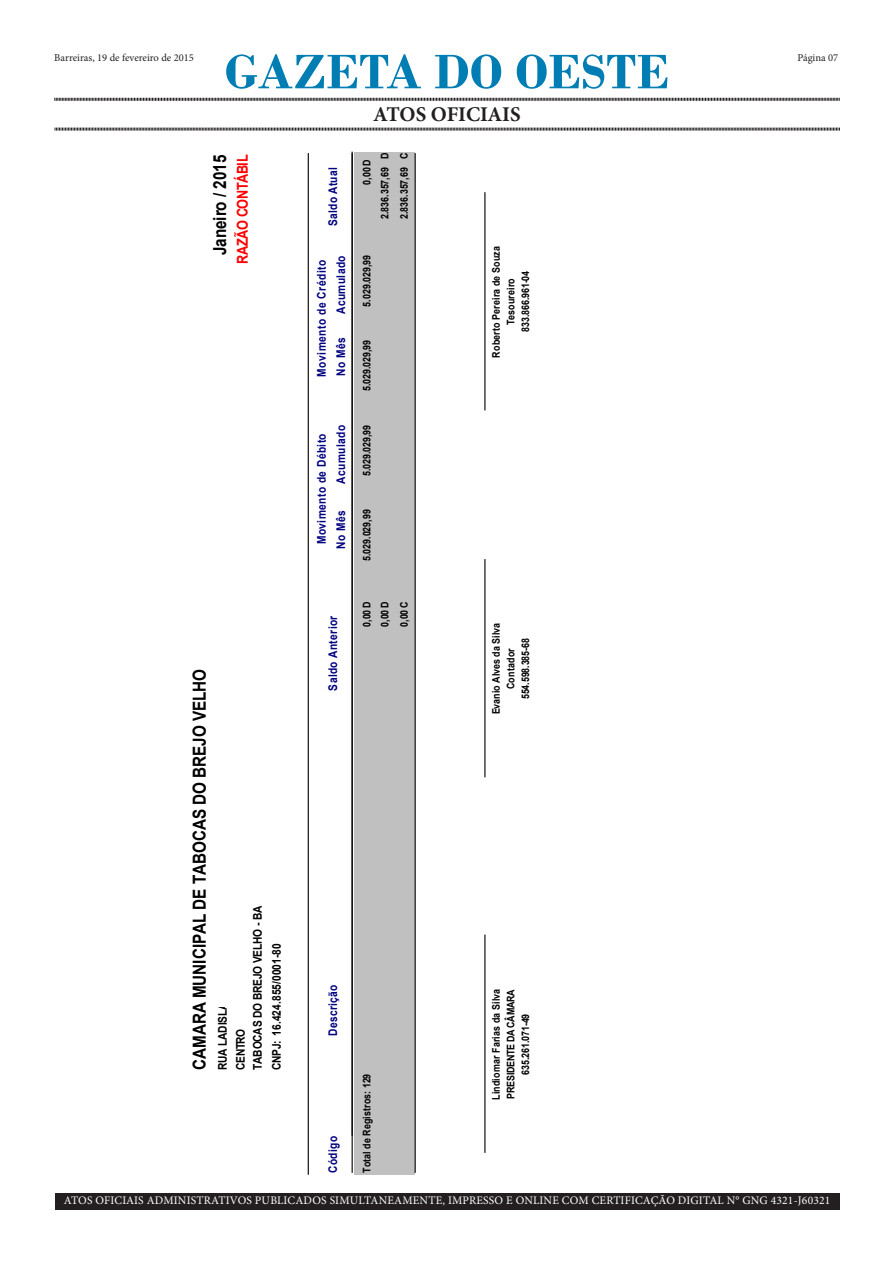
<style>
.page{position:relative;width:893px;height:1263px;background:#fff}
.page>*{position:absolute;margin:0;border:0;box-sizing:border-box;transform-origin:0 0}
.t1{font:700 51px "Bodoni";color:#007eb4}
.t2{font:700 21px "Minion Pro";letter-spacing:-.005em;color:#231f20}
.t3{font:700 18px "Arial";color:#000;scale:.85 1}
.t4{font:700 15px "Arial";letter-spacing:-.03em;color:#f00;scale:.85 1}
.t5{font:700 12px/19.2px "Arial";letter-spacing:.04em;color:#000080;scale:.85 1}
.t6{font:700 12px/18px "Arial";letter-spacing:-.015em;color:#000;scale:.85 1}
.t7{font:700 12px "Arial";letter-spacing:.01em;color:#000;scale:.85 1}
.t8{font:700 12px "Arial";letter-spacing:.02em;color:#000080;scale:.85 1}
.t9{font:11.55px "Minion Pro";letter-spacing:.015em;color:#fff}
.t10{font:700 10.5px/14.7px "Arial";color:#000;text-align:center;scale:.85 1}
.t11{font:10.5px "Minion Pro";color:#231f20}
</style>
<div class="page">
<svg style="left:54px;top:97px;width:786px;height:4px;background:#908e8e"></svg>
<svg style="left:54px;top:127px;width:786px;height:4px;background:#908e8e"></svg>
<div style="left:55px;top:1193px;width:784px;height:16px;background:#231f20"></div>
<hr style="left:352px;top:152px;width:1px;height:984px;background:#000">
<hr style="left:308px;top:153px;width:1px;height:1022px;background:#000">
<div style="left:354px;top:152px;width:61px;height:1023px;background:#c0c0c0"></div>
<hr style="left:484px;top:934px;width:1px;height:219px;background:#000">
<hr style="left:484px;top:559px;width:1px;height:218px;background:#000">
<hr style="left:484px;top:192px;width:1px;height:218px;background:#000">
<hr style="left:352px;top:153px;width:1px;height:1020px;background:#000">
<hr style="left:415px;top:153px;width:1px;height:1020px;background:#000">
<p class="t11" style="left:54px;top:51px;width:141px">Barreiras, 19 de fevereiro de 2015</p>
<p class="t1" style="left:225px;top:42px;width:446px">GAZETA DO OESTE</p>
<p class="t2" style="left:373px;top:99px;width:149px">ATOS OFICIAIS</p>
<p class="t3" style="left:208px;top:255px;width:119px;rotate:-90deg">Janeiro / 2015</p>
<p class="t4" style="left:233px;top:264px;width:130px;rotate:-90deg">RAZÃO CONTÁBIL</p>
<p class="t3" style="left:188px;top:1070px;width:473px;rotate:-90deg">CAMARA MUNICIPAL DE TABOCAS DO BREJO VELHO</p>
<p class="t6" style="left:249px;top:1070px;width:194px;rotate:-90deg">TABOCAS DO BREJO VELHO - BA</p>
<p class="t6" style="left:214px;top:1070px;width:149px;rotate:-90deg">RUA LADISLAU ANTUNES<br>CENTRO</p>
<p class="t7" style="left:269px;top:1070px;width:151px;rotate:-90deg">CNPJ: 16.424.855/0001-80</p>
<p class="t8" style="left:325px;top:225px;width:70px;rotate:-90deg">Saldo Atual</p>
<p class="t5" style="left:332px;top:314px;width:71px;rotate:-90deg">Acumulado</p>
<p class="t5" style="left:312px;top:377px;width:139px;rotate:-90deg">Movimento de Crédito<br>No Mês</p>
<p class="t5" style="left:332px;top:484px;width:71px;rotate:-90deg">Acumulado</p>
<p class="t5" style="left:312px;top:549px;width:137px;text-indent:4px;rotate:-90deg">Movimento de Débito<br>No Mês</p>
<p class="t5" style="left:324px;top:691px;width:90px;rotate:-90deg">Saldo Anterior</p>
<p class="t10" style="left:378px;top:159px;width:9px;rotate:-90deg">D</p>
<p class="t10" style="left:397px;top:159px;width:9px;rotate:-90deg">C</p>
<p class="t10" style="left:358px;top:219px;width:71px;line-height:18px;text-align:left;text-indent:34px;rotate:-90deg">0,00D<br>2.836.357,69</p>
<p class="t10" style="left:397px;top:219px;width:62px;rotate:-90deg">2.836.357,69</p>
<p class="t10" style="left:360px;top:306px;width:62px;rotate:-90deg">5.029.029,99</p>
<p class="t10" style="left:360px;top:391px;width:62px;rotate:-90deg">5.029.029,99</p>
<p class="t10" style="left:360px;top:476px;width:62px;rotate:-90deg">5.029.029,99</p>
<p class="t10" style="left:360px;top:561px;width:62px;rotate:-90deg">5.029.029,99</p>
<p class="t10" style="left:360px;top:627px;width:31px;rotate:-90deg">0,00 D</p>
<p class="t10" style="left:378px;top:627px;width:31px;rotate:-90deg">0,00 D</p>
<p class="t10" style="left:397px;top:627px;width:31px;rotate:-90deg">0,00 C</p>
<p class="t5" style="left:324px;top:1035px;width:62px;rotate:-90deg">Descrição</p>
<p class="t5" style="left:324px;top:1173px;width:45px;rotate:-90deg">Código</p>
<p class="t10" style="left:360px;top:1173px;width:118px;rotate:-90deg">Total de Registros: 129</p>
<p class="t10" style="left:489px;top:357px;width:132px;rotate:-90deg">Roberto Pereira de Souza<br>Tesoureiro<br>833.866.961-04</p>
<p class="t10" style="left:489px;top:714px;width:109px;rotate:-90deg">Evanio Alves da Silva<br>Contador<br>554.598.385-68</p>
<p class="t10" style="left:489px;top:1100px;width:132px;rotate:-90deg">Lindiomar Farias da Silva<br>PRESIDENTE DA CÂMARA<br>635.261.071-49</p>
<p class="t11" style="left:797px;top:51px;width:42px">Página 07</p>
<p class="t9" style="left:64px;top:1193px;width:768px">ATOS OFICIAIS ADMINISTRATIVOS PUBLICADOS SIMULTANEAMENTE, IMPRESSO E ONLINE COM CERTIFICAÇÃO DIGITAL N° GNG 4321-J60321</p>
</div>
